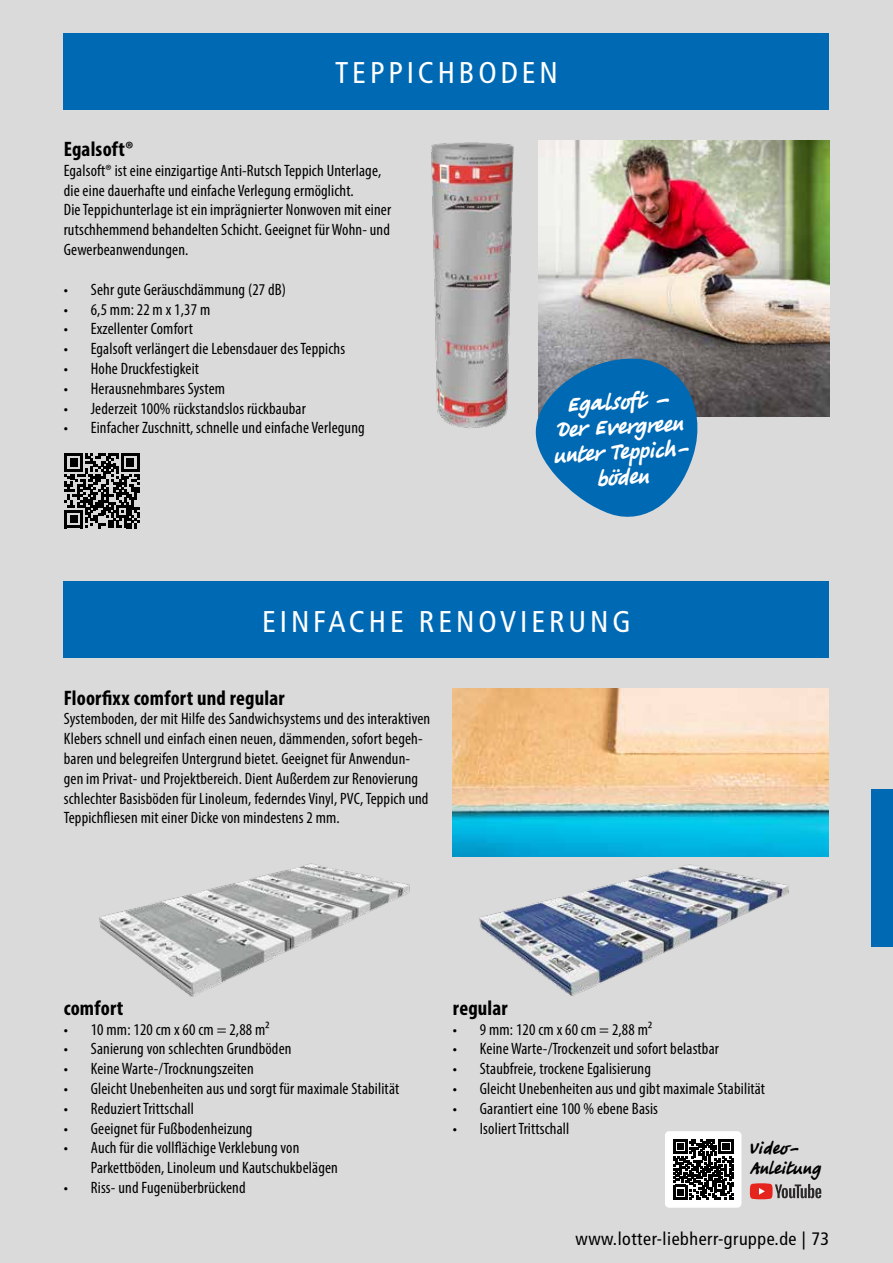
<style>
.page{position:relative;width:893px;height:1263px;background:#dadada}
.page>*{position:absolute;margin:0;border:0;box-sizing:border-box;transform-origin:0 0}
.t1{font:condensed 30px "Frutiger LT Pro";letter-spacing:.13em;color:#fff}
.t2{font:700 condensed 21px "Myriad Pro";letter-spacing:.01em;color:#000}
.t3{font:21px/25.2px "Tatiana";color:#fff;text-align:center}
.t4{font:condensed 18px "Frutiger LT Pro";letter-spacing:.03em;color:#000}
.t5{font:condensed 16.5px/19.8px "Myriad Pro";letter-spacing:.01em;color:#000}
.t6{font:16.5px/19.8px "Tatiana";letter-spacing:.02em;color:#000}
</style>
<div class="page">
<div style="left:64px;top:33px;width:765px;height:76px;background:#0069b4"></div>
<img style="left:99px;top:863px;width:311px;height:134px">
<img style="left:477px;top:856px;width:315px;height:140px">
<img style="left:539px;top:140px;width:290px;height:277px">
<img style="left:431px;top:142px;width:83px;height:286px">
<svg style="left:536px;top:356px;width:173px;height:161px"></svg>
<svg style="left:65px;top:453px;width:74px;height:75px"></svg>
<img style="left:453px;top:689px;width:375px;height:167px">
<div style="left:64px;top:581px;width:765px;height:77px;background:#0069b4"></div>
<div style="left:665px;top:1131px;width:76px;height:77px;background:#fff;border-radius:4px"></div>
<svg style="left:673px;top:1139px;width:60px;height:60px"></svg>
<svg style="left:750px;top:1183px;width:71px;height:16px"></svg>
<div style="left:872px;top:789px;width:21px;height:158px;background:#0069b4"></div>
<h1 class="t1" style="left:335px;top:55px;width:224px">TEPPICHBODEN</h1>
<p class="t2" style="left:64px;top:136px;width:71px">Egalsoft®</p>
<p class="t5" style="left:64px;top:160px;width:329px">Egalsoft® ist eine einzigartige Anti-Rutsch Teppich Unterlage, die eine dauerhafte und einfache Verlegung ermöglicht.<br>Die Teppichunterlage ist ein imprägnierter Nonwoven mit einer rutschhemmend behandelten Schicht. Geeignet für Wohn- und Gewerbeanwendungen.</p>
<p class="t5" style="left:64px;top:279px;width:224px">• Sehr gute Geräuschdämmung (27 dB)</p>
<p class="t5" style="left:64px;top:299px;width:148px">• 6,5 mm: 22 m x 1,37 m</p>
<p class="t5" style="left:64px;top:319px;width:131px">• Exzellenter Comfort</p>
<p class="t5" style="left:64px;top:339px;width:283px">• Egalsoft verlängert die Lebensdauer des Teppichs</p>
<p class="t5" style="left:64px;top:358px;width:137px">• Hohe Druckfestigkeit</p>
<p class="t5" style="left:64px;top:378px;width:163px">• Herausnehmbares System</p>
<p class="t5" style="left:64px;top:398px;width:244px">• Jederzeit 100% rückstandslos rückbaubar</p>
<p class="t5" style="left:64px;top:418px;width:302px">• Einfacher Zuschnitt, schnelle und einfache Verlegung</p>
<p class="t3" style="left:551px;top:393px;width:134px;rotate:-3deg">Egalsoft –<br>Der Evergreen unter Teppich&shy;böden</p>
<h1 class="t1" style="left:262px;top:604px;width:370px">EINFACHE RENOVIERUNG</h1>
<p class="t2" style="left:64px;top:684px;width:222px">Floorfixx comfort und regular</p>
<p class="t5" style="left:64px;top:709px;width:368px">Systemboden, der mit Hilfe des Sandwichsystems und des interaktiven Klebers schnell und einfach einen neuen, dämmenden, sofort begeh&shy;baren und belegreifen Untergrund bietet. Geeignet für Anwendun&shy;gen im Privat- und Projektbereich. Dient Außerdem zur Renovierung schlechter Basisböden für Linoleum, federndes Vinyl, PVC, Teppich und Teppichfliesen mit einer Dicke von mindestens 2 mm.</p>
<p class="t2" style="left:64px;top:994px;width:61px">comfort</p>
<p class="t5" style="left:64px;top:1019px;width:207px">• 10 mm: 120 cm x 60 cm = 2,88 m²</p>
<p class="t5" style="left:64px;top:1039px;width:229px">• Sanierung von schlechten Grundböden</p>
<p class="t5" style="left:64px;top:1058px;width:191px">• Keine Warte-/Trocknungszeiten</p>
<p class="t5" style="left:64px;top:1078px;width:337px">• Gleicht Unebenheiten aus und sorgt für maximale Stabilität</p>
<p class="t5" style="left:64px;top:1098px;width:132px">• Reduziert Trittschall</p>
<p class="t5" style="left:64px;top:1118px;width:190px">• Geeignet für Fußbodenheizung</p>
<p class="t5" style="left:91px;top:1138px;width:249px;text-indent:-27px">• Auch für die vollflächige Verklebung von<br>Parkettböden, Linoleum und Kautschukbelägen</p>
<p class="t5" style="left:64px;top:1177px;width:183px">• Riss- und Fugenüberbrückend</p>
<p class="t2" style="left:453px;top:994px;width:56px">regular</p>
<p class="t5" style="left:453px;top:1019px;width:201px">• 9 mm: 120 cm x 60 cm = 2,88 m²</p>
<p class="t5" style="left:453px;top:1039px;width:268px">• Keine Warte-/Trockenzeit und sofort belastbar</p>
<p class="t5" style="left:453px;top:1058px;width:200px">• Staubfreie, trockene Egalisierung</p>
<p class="t5" style="left:453px;top:1078px;width:314px">• Gleicht Unebenheiten aus und gibt maximale Stabilität</p>
<p class="t5" style="left:453px;top:1098px;width:207px">• Garantiert eine 100 % ebene Basis</p>
<p class="t5" style="left:453px;top:1118px;width:118px">• Isoliert Trittschall</p>
<p class="t6" style="left:750px;top:1138px;width:73px">Video-<br>Anleitung</p>
<p class="t4" style="left:576px;top:1228px;width:255px">www.lotter-liebherr-gruppe.de | 73</p>
</div>
